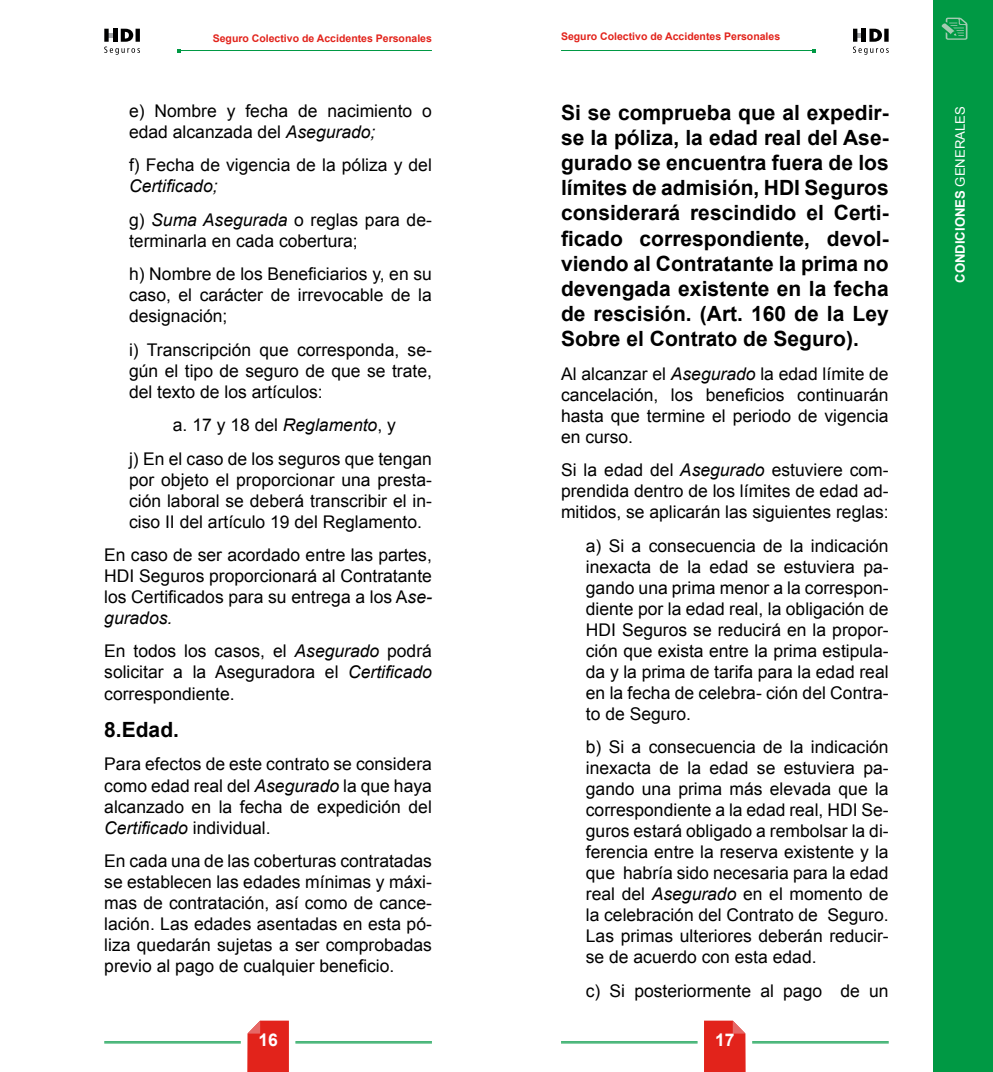
<style>
.page{position:relative;width:993px;height:1072px;background:#fff}
.page>*{position:absolute;margin:0;border:0;box-sizing:border-box;transform-origin:0 0}
.t1{font:700 21px/25.2px "Arial";color:#000;text-align:justify}
.t2{font:17.5px/21px "Arial";color:#000;text-align:justify}
.t3{font:italic 17.5px/33.4px "Arial";color:#000}
.t4{font:700 17.5px "Arial";color:#fff}
.t5{font:700 13.12px "Arial";color:#fff}
.t6{font:700 10.5px "Arial";color:#e2231b}
.s1{font-style:italic}
.s2{font-style:normal}
.s3{font-weight:400}
</style>
<div class="page">
<svg style="left:247px;top:1020px;width:42px;height:51px;background:#e3332b"></svg>
<svg style="left:853px;top:29px;width:35px;height:26px"></svg>
<svg style="left:104px;top:29px;width:36px;height:26px"></svg>
<div style="left:933px;top:0;width:59px;height:1071px;background:#094"></div>
<hr style="left:104px;top:1041px;width:137px;height:1px;background:#094">
<hr style="left:104px;top:1042px;width:137px;height:1px;background:#094">
<hr style="left:295px;top:1041px;width:137px;height:1px;background:#094">
<hr style="left:295px;top:1042px;width:137px;height:1px;background:#094">
<svg style="left:704px;top:1020px;width:41px;height:51px;background:#e33028"></svg>
<hr style="left:752px;top:1041px;width:136px;height:1px;background:#094">
<hr style="left:752px;top:1042px;width:136px;height:1px;background:#094">
<hr style="left:561px;top:1041px;width:136px;height:1px;background:#094">
<hr style="left:561px;top:1042px;width:136px;height:1px;background:#094">
<svg style="left:941px;top:18px;width:26px;height:22px"></svg>
<hr style="left:561px;top:50px;width:252px;height:1px;background:#094">
<hr style="left:179px;top:50px;width:253px;height:1px;background:#094">
<p class="t6" style="left:213px;top:31px;width:221px">Seguro Colectivo de Accidentes Personales</p>
<p class="t6" style="left:561px;top:30px;width:221px">Seguro Colectivo de Accidentes Personales</p>
<p class="t2" style="left:129px;top:100px;width:304px">e) Nombre y fecha de nacimiento o edad alcanzada del <span class="s1">Asegurado;</span></p>
<p class="t2" style="left:129px;top:155px;width:304px">f) Fecha de vigencia de la póliza y del</p>
<p class="t3" style="left:129px;top:170px;width:304px">Certificado;<br><span class="s2">g)</span> Suma Asegurada <span class="s2">o reglas para de-</span></p>
<p class="t2" style="left:129px;top:224px;width:304px;line-height:33.4px">terminarla en cada cobertura;<br>h) Nombre de los Beneficiarios y, en su</p>
<p class="t2" style="left:129px;top:285px;width:304px">caso, el carácter de irrevocable de la designación;</p>
<p class="t2" style="left:129px;top:339px;width:304px">i) Transcripción que corresponda, se&shy;gún el tipo de seguro de que se trate, del texto de los artículos:</p>
<p class="t2" style="left:129px;top:408px;width:304px;line-height:33.4px;text-align:center">a. 17 y 18 del <span class="s1">Reglamento</span>, y<br>j) En el caso de los seguros que tengan</p>
<p class="t2" style="left:129px;top:469px;width:304px">por objeto el proporcionar una presta&shy;ción laboral se deberá transcribir el in&shy;ciso II del artículo 19 del Reglamento.</p>
<p class="t2" style="left:104px;top:544px;width:329px">En caso de ser acordado entre las partes, HDI Seguros proporcionará al Contratante los Certificados para su entrega a los A<span class="s1">se&shy;gurados.</span></p>
<p class="t2" style="left:104px;top:641px;width:329px">En todos los casos, el <span class="s1">Asegurado</span> podrá solicitar a la Aseguradora el <span class="s1">Certificado </span>correspondiente.</p>
<p class="t1" style="left:104px;top:717px;width:76px">8.Edad.</p>
<p class="t2" style="left:104px;top:754px;width:329px">Para efectos de este contrato se considera como edad real del <span class="s1">Asegurado</span> la que haya alcanzado en la fecha de expedición del <span class="s1">Certificado</span> individual.</p>
<p class="t2" style="left:104px;top:850px;width:329px">En cada una de las coberturas contratadas se establecen las edades mínimas y máxi&shy;mas de contratación, así como de cance&shy;lación. Las edades asentadas en esta pó&shy;liza quedarán sujetas a ser comprobadas previo al pago de cualquier beneficio.</p>
<p class="t1" style="left:561px;top:100px;width:329px">Si se comprueba que al expedir&shy;se la póliza, la edad real del Ase&shy;gurado se encuentra fuera de los límites de admisión, HDI Seguros considerará rescindido el Certi&shy;ficado correspondiente, devol&shy;viendo al Contratante la prima no devengada existente en la fecha de rescisión. (Art. 160 de la Ley Sobre el Contrato de Seguro).</p>
<p class="t2" style="left:561px;top:363px;width:329px">Al alcanzar el <span class="s1">Asegurado</span> la edad límite de cancelación, los beneficios continuarán hasta que termine el periodo de vigencia en curso.</p>
<p class="t2" style="left:561px;top:460px;width:329px">Si la edad del <span class="s1">Asegurado</span> estuviere com&shy;prendida dentro de los límites de edad ad&shy;mitidos, se aplicarán las siguientes reglas:</p>
<p class="t2" style="left:585px;top:535px;width:304px">a) Si a consecuencia de la indicación inexacta de la edad se estuviera pa&shy;gando una prima menor a la correspon&shy;diente por la edad real, la obligación de HDI Seguros se reducirá en la propor&shy;ción que exista entre la prima estipula&shy;da y la prima de tarifa para la edad real en la fecha de celebra- ción del Contra&shy;to de Seguro.</p>
<p class="t2" style="left:585px;top:736px;width:304px">b) Si a consecuencia de la indicación inexacta de la edad se estuviera pa&shy;gando una prima más elevada que la correspondiente a la edad real, HDI Se&shy;guros estará obligado a rembolsar la di&shy;ferencia entre la reserva existente y la que habría sido necesaria para la edad real del <span class="s1">Asegurado</span> en el momento de la celebración del Contrato de Seguro.<br>Las primas ulteriores deberán reducir&shy;se de acuerdo con esta edad.</p>
<p class="t2" style="left:585px;top:980px;width:304px">c) Si posteriormente al pago de un</p>
<p class="t4" style="left:258px;top:1028px;width:21px">16</p>
<p class="t4" style="left:715px;top:1028px;width:21px">17</p>
<p class="t5" style="left:951px;top:283px;width:178px;rotate:-90deg">CONDICIONES <span class="s3">GENERALES</span></p>
</div>
